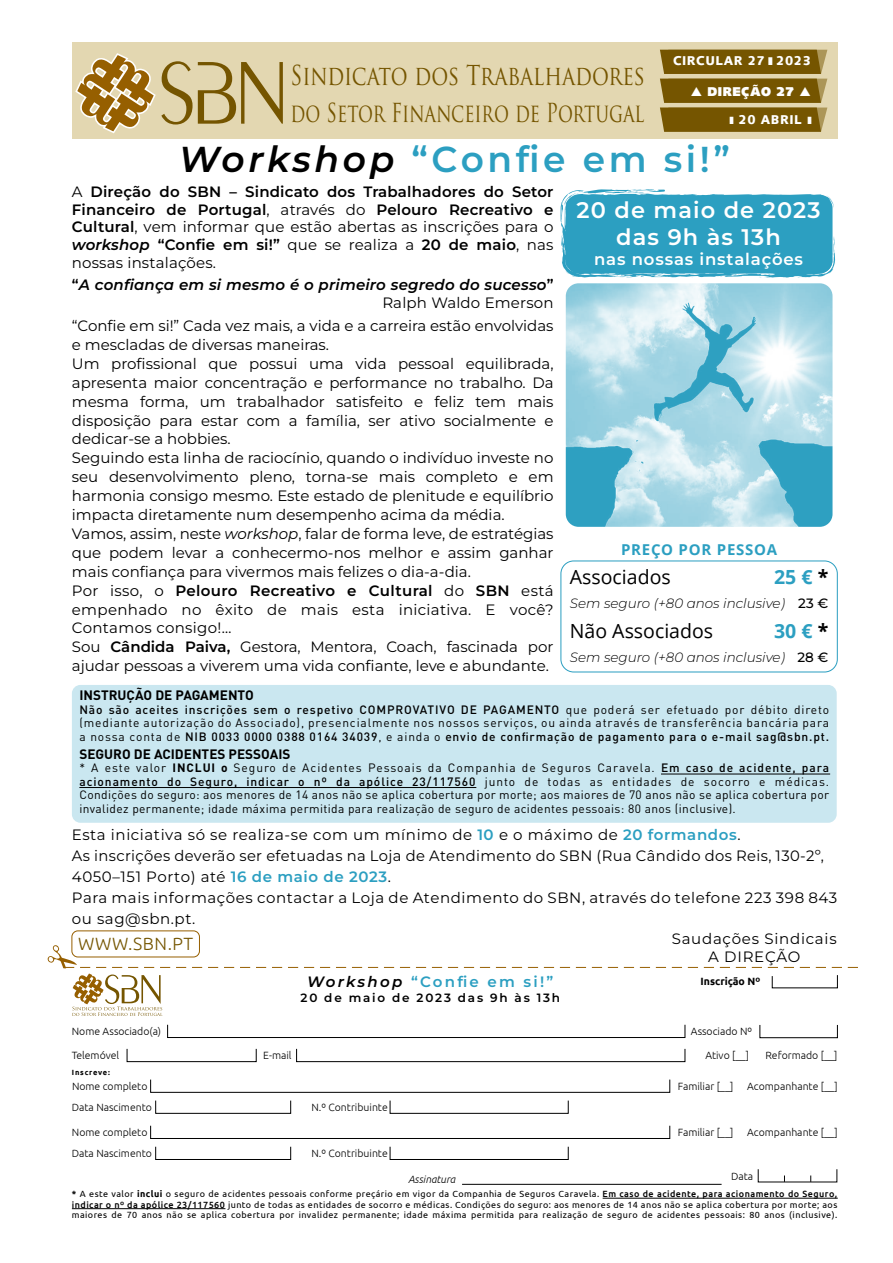
<style>
.page{position:relative;width:893px;height:1263px;background:#fff}
.page>*{position:absolute;margin:0;border:0;box-sizing:border-box;transform-origin:0 0}
.t1{font:600 36px "Montserrat";letter-spacing:.1em;color:#2c9fc1}
.t2{font:26.7px "Trajan Pro";color:#755500;scale:.78 1}
.t3{font:25.5px "Trajan Pro";color:#755500;scale:.73 1}
.t4{font:600 22.5px/27px "Montserrat";letter-spacing:.05em;color:#fff;text-align:center}
.t5{font:19.5px "Open Sans";color:#000}
.t6{font:700 19.5px "Open Sans";color:#2c9fc1}
.t7{font:300 17.7px "Ubuntu";letter-spacing:.03em;color:#755500}
.t8{font:600 16.5px "Montserrat";letter-spacing:.05em;color:#fff}
.t9{font:15px/18.9px "Montserrat";color:#000}
.t10{font:15px/21px "Montserrat";letter-spacing:.04em;color:#000}
.t11{font:600 15px/17.7px "Montserrat";letter-spacing:.01em;color:#000;text-align:justify}
.t12{font:italic 600 15px/17.7px "Montserrat";letter-spacing:.01em;color:#000;text-align:right}
.t13{font:15px/18px "Montserrat";letter-spacing:.05em;color:#000;text-align:center}
.t14{font:600 15px "Montserrat";letter-spacing:.15em;color:#2c9fc1}
.t15{font:700 15px "Open Sans";letter-spacing:.05em;color:#2c9fc1}
.t16{font:italic 300 13.5px "Montserrat";color:#000}
.t17{font:700 13.5px "DIN Pro";color:#000}
.t18{font:900 12.75px "Syntax";letter-spacing:.045em;color:#fff}
.t19{font:900 12.75px "Syntax";letter-spacing:.045em;color:#fff}
.t20{font:12px/13.5px "DIN Pro";letter-spacing:.035em;color:#000;text-align:justify}
.t21{font:600 12px "Montserrat";letter-spacing:.15em;color:#000}
.t22{font:300 10.5px/21px "Ubuntu";color:#000}
.t23{font:700 10.5px "Ubuntu";color:#000}
.t24{font:italic 300 10.5px "Ubuntu";color:#000}
.t25{font:9px/10.5px "Ubuntu";letter-spacing:.05em;color:#000;text-align:justify}
.t26{font:700 7.5px "Ubuntu";letter-spacing:.1em;color:#000}
.s1{font-style:italic;color:#000}
.s2{font-weight:400}
.s3{font-style:italic}
.s4{font-style:normal}
.s5{font-weight:400;font-style:normal}
.s6{font-weight:600}
.s7{color:#000}
.s8{font-weight:500;font-style:normal}
.s9{font-weight:500}
.s10{font-weight:700}
.s11{font-weight:600;color:#2c9fc1}
</style>
<div class="page">
<div style="left:72px;top:43px;width:765px;height:96px;background:#e3d7b1"></div>
<svg style="left:660px;top:50px;width:167px;height:82px;background:#85681a"></svg>
<svg style="left:75px;top:53px;width:208px;height:81px"></svg>
<hr style="left:462px;top:1184px;width:260px;height:1px;background:#000">
<hr style="left:603px;top:1198px;width:235px;height:1px;background:#000">
<hr style="left:72px;top:1208px;width:153px;height:1px;background:#000">
<div style="left:71px;top:930px;width:129px;height:27px;border:1px solid #965f00;border-radius:6px"></div>
<div style="left:167px;top:1024px;width:518px;height:14px;border:1px solid #000"></div>
<div style="left:760px;top:1025px;width:78px;height:13px;border:1px solid #000"></div>
<div style="left:127px;top:1049px;width:129px;height:13px;border:1px solid #000"></div>
<div style="left:296px;top:1049px;width:389px;height:13px;border:1px solid #000"></div>
<svg style="left:47px;top:944px;width:811px;height:72px"></svg>
<div style="left:150px;top:1125px;width:520px;height:14px;border:1px solid #000"></div>
<div style="left:155px;top:1146px;width:136px;height:14px;border:1px solid #000"></div>
<div style="left:390px;top:1146px;width:178px;height:14px;border:1px solid #000"></div>
<svg style="left:561px;top:189px;width:275px;height:89px;background:#41a8c7"></svg>
<div style="left:72px;top:685px;width:765px;height:138px;background:#cae7f0;border-radius:9px"></div>
<hr style="left:661px;top:774px;width:169px;height:1px;background:#000">
<hr style="left:79px;top:787px;width:397px;height:1px;background:#000">
<svg style="left:566px;top:283px;width:266px;height:244px;background:#a1d4e3"></svg>
<div style="left:560px;top:560px;width:278px;height:112px;border:1px solid #2c9fc1;border-radius:13px"></div>
<h2 class="t2" style="left:291px;top:59px;width:456px">Sindicato dos Trabalhadores</h2>
<h3 class="t3" style="left:291px;top:96px;width:486px">do Setor Financeiro de Portugal</h3>
<p class="t18" style="left:673px;top:53px;width:139px">CIRCULAR 27 ❚ 2023</p>
<p class="t19" style="left:691px;top:84px;width:122px">▲ DIREÇÃO 27 ▲</p>
<p class="t18" style="left:730px;top:112px;width:84px">❚ 20 ABRIL ❚</p>
<h1 class="t1" style="left:179px;top:136px;width:553px"><span class="s1">Workshop</span> “Confie em si!”</h1>
<p class="t11" style="left:72px;top:182px;width:483px"><span class="s2">A</span> Direção do SBN – Sindicato dos Trabalhadores do Setor Financeiro de Portugal<span class="s2">, através do</span> Pelouro Recreativo e Cultural<span class="s2">, vem informar que estão abertas as inscrições para o </span><span class="s3">workshop</span> “Confie em si!” <span class="s2">que se realiza a</span> 20 de maio<span class="s2">, nas nossas instalações.</span></p>
<p class="t12" style="left:72px;top:275px;width:483px"><span class="s4">“</span>A confiança em si mesmo é o primeiro segredo do sucesso<span class="s4">”<br></span><span class="s5">Ralph Waldo Emerson</span></p>
<p class="t9" style="left:72px;top:316px;width:483px">“Confie em si!” Cada vez mais, a vida e a carreira estão envolvidas e mescladas de diversas maneiras.<br>Um profissional que possui uma vida pessoal equilibrada, apresenta maior concentração e performance no trabalho. Da mesma forma, um trabalhador satisfeito e feliz tem mais disposição para estar com a família, ser ativo socialmente e dedicar-se a hobbies.<br>Seguindo esta linha de raciocínio, quando o indivíduo investe no seu desenvolvimento pleno, torna-se mais completo e em harmonia consigo mesmo. Este estado de plenitude e equilíbrio impacta diretamente num desempenho acima da média.<br>Vamos, assim, neste <span class="s3">workshop</span>, falar de forma leve, de estratégias que podem levar a conhecermo-nos melhor e assim ganhar mais confiança para vivermos mais felizes o dia-a-dia.<br>Por isso, o <span class="s6">Pelouro Recreativo e Cultural</span> do <span class="s6">SBN</span> está empenhado no êxito de mais esta iniciativa. E você?<br>Contamos consigo!…<br>Sou <span class="s6">Cândida Paiva,</span> Gestora, Mentora, Coach, fascinada por ajudar pessoas a viverem uma vida confiante, leve e abundante.</p>
<h3 class="t4" style="left:577px;top:196px;width:245px">20 de maio de 2023 das 9h às 13h</h3>
<p class="t8" style="left:594px;top:248px;width:210px">nas nossas instalações</p>
<p class="t15" style="left:621px;top:539px;width:158px">PREÇO POR PESSOA</p>
<h3 class="t5" style="left:570px;top:564px;width:102px">Associados</h3>
<h3 class="t6" style="left:774px;top:563px;width:56px">25 € <span class="s7">*</span></h3>
<p class="t16" style="left:570px;top:594px;width:260px">Sem seguro (+80 anos inclusive) <span class="s8">23 €</span></p>
<h3 class="t5" style="left:570px;top:618px;width:145px">Não Associados</h3>
<h3 class="t6" style="left:774px;top:617px;width:56px">30 € <span class="s7">*</span></h3>
<p class="t16" style="left:570px;top:648px;width:260px">Sem seguro (+80 anos inclusive) <span class="s8">28 €</span></p>
<p class="t17" style="left:79px;top:686px;width:176px">INSTRUÇÃO DE PAGAMENTO</p>
<p class="t20" style="left:79px;top:702px;width:751px"><span class="s9">Não são aceites inscrições sem o respetivo COMPROVATIVO DE PAGAMENTO</span> que poderá ser efetuado por débito direto (mediante autorização do Associado), presencialmente nos nossos serviços, ou ainda através de transferência bancária para a nossa conta de <span class="s9">NIB 0033 0000 0388 0164 34039</span>, e ainda o <span class="s9">envio de confirmação de pagamento para o e-mail sag@sbn.pt.</span></p>
<p class="t17" style="left:79px;top:745px;width:213px">SEGURO DE ACIDENTES PESSOAIS</p>
<p class="t20" style="left:79px;top:761px;width:751px">* A este valor <span class="s10">INCLUI o</span> Seguro de Acidentes Pessoais da Companhia de Seguros Caravela. <span class="s9">Em caso de acidente, para acionamento do Seguro, indicar o nº da apólice 23/117560</span> junto de todas as entidades de socorro e médicas.<br>Condições do seguro: aos menores de 14 anos não se aplica cobertura por morte; aos maiores de 70 anos não se aplica cobertura por invalidez permanente; idade máxima permitida para realização de seguro de acidentes pessoais: 80 anos (inclusive).</p>
<p class="t10" style="left:72px;top:823px;width:767px">Esta iniciativa só se realiza-se com um mínimo de <span class="s11">10</span> e o máximo de <span class="s11">20 formandos</span>.<br>As inscrições deverão ser efetuadas na Loja de Atendimento do SBN (Rua Cândido dos Reis, 130-2º, 4050–151 Porto) até <span class="s11">16 de maio de 2023</span>.<br>Para mais informações contactar a Loja de Atendimento do SBN, através do telefone 223 398 843 ou sag@sbn.pt.</p>
<p class="t7" style="left:78px;top:933px;width:117px">WWW.SBN.PT</p>
<p class="t13" style="left:672px;top:929px;width:166px">Saudações Sindicais<br>A DIREÇÃO</p>
<p class="t14" style="left:307px;top:972px;width:248px"><span class="s1">Workshop</span> “Confie em si!”</p>
<p class="t21" style="left:301px;top:989px;width:261px">20 de maio de 2023 das 9h às 13h</p>
<p class="t22" style="left:72px;top:1021px;width:91px">Nome Associado(a)</p>
<p class="t22" style="left:72px;top:1045px;width:49px">Telemóvel</p>
<p class="t22" style="left:263px;top:1045px;width:30px">E-mail</p>
<p class="t26" style="left:72px;top:1067px;width:39px">Inscreve:</p>
<p class="t22" style="left:72px;top:1075px;width:82px">Nome completo<br>Data Nascimento</p>
<p class="t22" style="left:72px;top:1122px;width:82px">Nome completo<br>Data Nascimento</p>
<p class="t22" style="left:311px;top:1096px;width:78px">N.º Contribuinte</p>
<p class="t22" style="left:311px;top:1143px;width:78px">N.º Contribuinte</p>
<p class="t23" style="left:700px;top:975px;width:61px">Inscrição Nº</p>
<p class="t22" style="left:691px;top:1021px;width:63px">Associado Nº</p>
<p class="t22" style="left:705px;top:1045px;width:45px">Ativo [__]</p>
<p class="t22" style="left:765px;top:1045px;width:74px">Reformado [__]</p>
<p class="t22" style="left:678px;top:1075px;width:57px">Familiar [__]</p>
<p class="t22" style="left:747px;top:1075px;width:92px">Acompanhante [__]</p>
<p class="t22" style="left:678px;top:1122px;width:57px">Familiar [__]</p>
<p class="t22" style="left:747px;top:1122px;width:92px">Acompanhante [__]</p>
<p class="t24" style="left:408px;top:1173px;width:49px">Assinatura</p>
<p class="t22" style="left:731px;top:1165px;width:24px">Data</p>
<p class="t25" style="left:72px;top:1188px;width:767px"><span class="s10">*</span> A este valor <span class="s10">inclui</span> o seguro de acidentes pessoais conforme preçário em vigor da Companhia de Seguros Caravela. <span class="s9">Em caso de acidente, para acionamento do Seguro, indicar o nº da apólice 23/117560</span> junto de todas as entidades de socorro e médicas. Condições do seguro: aos menores de 14 anos não se aplica cobertura por morte; aos maiores de 70 anos não se aplica cobertura por invalidez permanente; idade máxima permitida para realização de seguro de acidentes pessoais: 80 anos (inclusive).</p>
</div>
